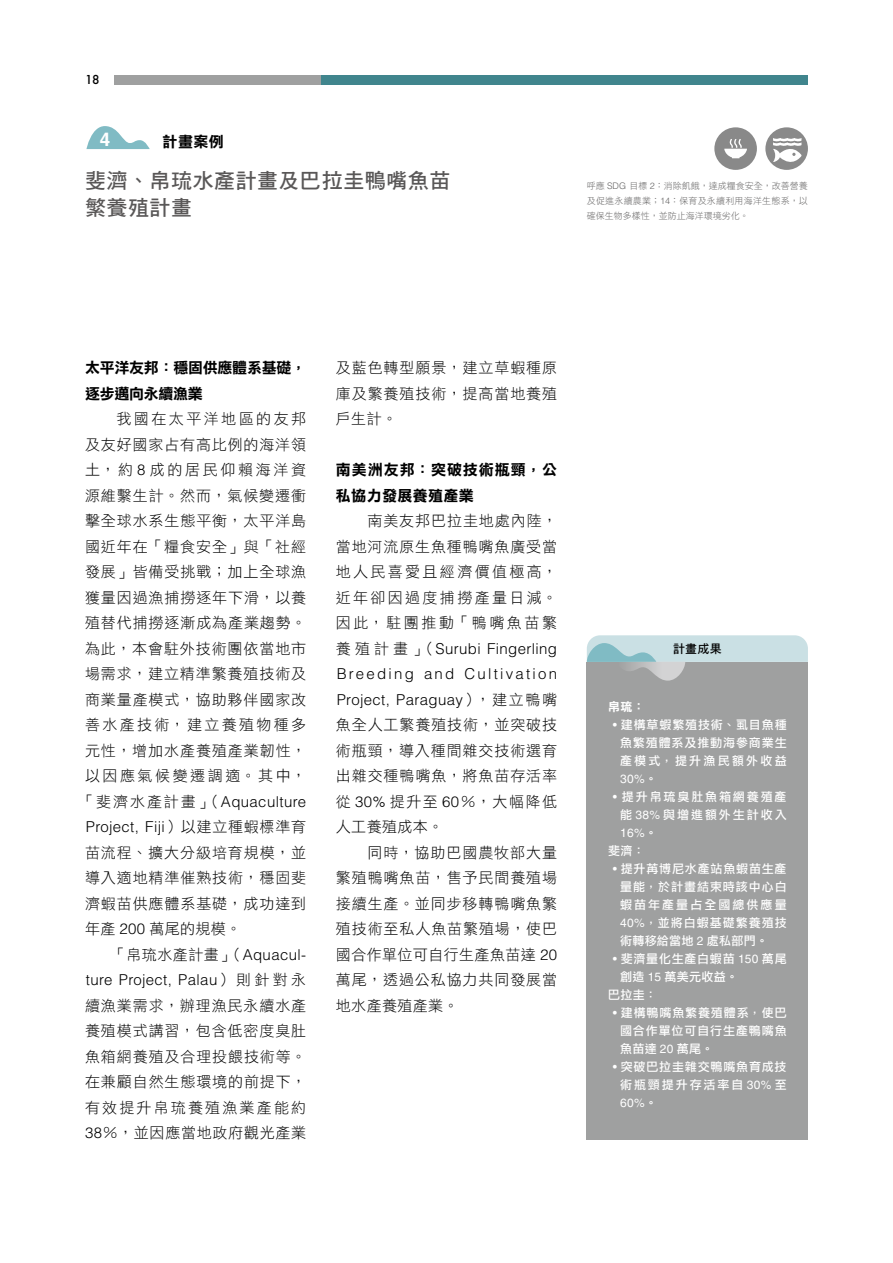
<style>
.page{position:relative;width:893px;height:1263px;background:#fff}
.page>*{position:absolute;margin:0;border:0;box-sizing:border-box;transform-origin:0 0}
.t1{font:21px/27px "DF Hei Std W7";letter-spacing:.025em;color:#595757}
.t2{font:700 18.75px "Helvetica";color:#fff}
.t3{font:15px/25.5px "DF Hei Std W3";letter-spacing:.06em;color:#000;text-align:justify}
.t4{font:300 15px/25.5px "Helvetica LT Std";letter-spacing:.025em;color:#000;text-align:center}
.t5{font:15px/25.5px "DF Li Hei Std W7";letter-spacing:-.02em;color:#000}
.t6{font:15px/25.5px "DF Li Hei Std W7";letter-spacing:.065em;color:#000}
.t7{font:15px "DF Li Hei Std W7";letter-spacing:.025em;color:#000}
.t8{font:12px/18px "DF Li Hei Std W5";letter-spacing:.075em;color:#fff;text-align:justify}
.t9{font:12px/18px "DF Li Hei Std W5";letter-spacing:.155em;color:#fff;text-align:right}
.t10{font:12px "Helvetica";color:#fff}
.t11{font:12px "DF Hei Std W7";color:#000}
.t12{font:12px "DF Li Hei Std W7";color:#fff}
.t13{font:500 12px "Futura";color:#000}
.t14{font:10.5px "DF Hei Std W5";color:#539b46}
.t15{font:9px/15px "DF Hei Std W3";color:#656464;text-align:justify}
.s1{font-family:"Helvetica LT Std";font-weight:300}
.s2{font-family:"DF Hei Std W3";font-weight:400}
.s3{font-family:"Helvetica"}
.s4{font-family:"DF Li Hei Std W5"}
</style>
<div class="page">
<div style="left:321px;top:75px;width:487px;height:9px;background:#40858d"></div>
<div style="left:115px;top:75px;width:206px;height:9px;background:#9fa0a0"></div>
<div style="left:587px;top:662px;width:221px;height:477px;background:#9fa0a0"></div>
<svg style="left:587px;top:635px;width:221px;height:46px"></svg>
<svg style="left:86px;top:126px;width:64px;height:23px"></svg>
<div style="left:714px;top:127px;width:43px;height:43px;background:#898989;border-radius:50%"></div>
<svg style="left:724px;top:139px;width:23px;height:19px"></svg>
<div style="left:765px;top:127px;width:43px;height:43px;background:#898989;border-radius:50%"></div>
<svg style="left:773px;top:138px;width:29px;height:30px"></svg>
<p class="t13" style="left:85px;top:71px;width:16px">18</p>
<p class="t14" style="left:85px;top:73px;width:22px">　　</p>
<p class="t2" style="left:100px;top:128px;width:12px">4</p>
<p class="t7" style="left:163px;top:133px;width:63px">計畫案例</p>
<h1 class="t1" style="left:85px;top:167px;width:367px">斐濟、帛琉水產計畫及巴拉圭鴨嘴魚苗繁養殖計畫</h1>
<p class="t15" style="left:587px;top:178px;width:223px">呼應 <span class="s1">SDG</span> 目標 <span class="s1">2</span>：消除飢餓，達成糧食安全，改善營養及促進永續農業；<span class="s1">14</span>：保育及永續利用海洋生態系，以確保生物多樣性，並防止海洋環境劣化。</p>
<p class="t5" style="left:85px;top:355px;width:223px">太平洋友邦：穩固供應體系基礎，逐步邁向永續漁業</p>
<p class="t3" style="left:85px;top:406px;width:223px;text-indent:31px">我國在太平洋地區的友邦及友好國家占有高比例的海洋領土，約<span class="s1">8</span>成的居民仰賴海洋資源維繫生計。然而，氣候變遷衝擊全球水系生態平衡，太平洋島國近年在「糧食安全」與「社經發展」皆備受挑戰；加上全球漁獲量因過漁捕撈逐年下滑，以養殖替代捕撈逐漸成為產業趨勢。為此，本會駐外技術團依當地市場需求，建立精準繁養殖技術及商業量產模式，協助夥伴國家改善水產技術，建立養殖物種多元性，增加水產養殖產業韌性，以因應氣候變遷調適。其中，</p>
<p class="t4" style="left:79px;top:788px;width:228px"><span class="s2">「斐濟水產計畫」（</span>Aquaculture<br>Project, Fiji<span class="s2">）以建立種蝦標準育</span></p>
<p class="t3" style="left:85px;top:839px;width:223px">苗流程、擴大分級培育規模，並導入適地精準催熟技術，穩固斐濟蝦苗供應體系基礎，成功達到年產 <span class="s1">200</span> 萬尾的規模。</p>
<p class="t3" style="left:111px;top:941px;width:197px">「帛琉水產計畫」（<span class="s1">Aquacul-</span></p>
<p class="t4" style="left:86px;top:967px;width:222px">ture Project, Palau<span class="s2">）則針對永</span></p>
<p class="t3" style="left:85px;top:992px;width:223px">續漁業需求，辦理漁民永續水產養殖模式講習，包含低密度臭肚魚箱網養殖及合理投餵技術等。在兼顧自然生態環境的前提下，有效提升帛琉養殖漁業產能約<span class="s1">38</span>％，並因應當地政府觀光產業</p>
<p class="t3" style="left:336px;top:355px;width:223px">及藍色轉型願景，建立草蝦種原庫及繁養殖技術，提高當地養殖戶生計。</p>
<p class="t6" style="left:336px;top:457px;width:223px">南美洲友邦：突破技術瓶頸，公私協力發展養殖產業</p>
<p class="t3" style="left:336px;top:508px;width:223px;text-indent:31px">南美友邦巴拉圭地處內陸，當地河流原生魚種鴨嘴魚廣受當地人民喜愛且經濟價值極高，近年卻因過度捕撈產量日減。因此，駐團推動「鴨嘴魚苗繁</p>
<p class="t4" style="left:336px;top:635px;width:223px;text-align:justify"><span class="s2">養殖計畫」（</span>Surubi Fingerling Breeding and Cultivation Project, Paraguay<span class="s2">），建立鴨嘴</span></p>
<p class="t3" style="left:336px;top:712px;width:223px">魚全人工繁養殖技術，並突破技術瓶頸，導入種間雜交技術選育出雜交種鴨嘴魚，將魚苗存活率從 <span class="s1">30%</span> 提升至 <span class="s1">60</span>％，大幅降低人工養殖成本。</p>
<p class="t3" style="left:336px;top:839px;width:223px;text-indent:31px">同時，協助巴國農牧部大量繁殖鴨嘴魚苗，售予民間養殖場接續生產。並同步移轉鴨嘴魚繁殖技術至私人魚苗繁殖場，使巴國合作單位可自行生產魚苗達 <span class="s1">20</span>萬尾，透過公私協力共同發展當地水產養殖產業。</p>
<p class="t11" style="left:673px;top:643px;width:50px">計畫成果</p>
<p class="t12" style="left:608px;top:700px;width:38px">帛琉：</p>
<p class="t8" style="left:620px;top:716px;width:168px;text-indent:-7px"><span class="s3">•</span> 建構草蝦繁殖技術、虱目魚種魚繁殖體系及推動海參商業生產模式，提升漁民額外收益</p>
<p class="t10" style="left:620px;top:772px;width:38px">30%<span class="s4">。</span></p>
<p class="t9" style="left:613px;top:788px;width:175px"><span class="s3">•</span> 提升帛琉臭肚魚箱網養殖產能 <span class="s3">38%</span> 與增進額外生計收入</p>
<p class="t10" style="left:620px;top:826px;width:38px">16%<span class="s4">。</span></p>
<p class="t8" style="left:608px;top:842px;width:38px">斐濟：</p>
<p class="t8" style="left:620px;top:860px;width:168px;text-indent:-7px"><span class="s3">•</span> 提升苒博尼水產站魚蝦苗生產量能，於計畫結束時該中心白蝦苗年產量占全國總供應量<span class="s3">40%</span>，並將白蝦基礎繁養殖技術轉移給當地 <span class="s3">2</span> 處私部門。</p>
<p class="t8" style="left:613px;top:950px;width:175px"><span class="s3">•</span> 斐濟量化生產白蝦苗 <span class="s3">150</span> 萬尾</p>
<p class="t8" style="left:620px;top:968px;width:120px">創造 <span class="s3">15</span> 萬美元收益。</p>
<p class="t8" style="left:608px;top:986px;width:50px">巴拉圭：</p>
<p class="t8" style="left:620px;top:1004px;width:168px;text-indent:-7px"><span class="s3">•</span> 建構鴨嘴魚繁養殖體系，使巴國合作單位可自行生產鴨嘴魚魚苗達 <span class="s3">20</span> 萬尾。</p>
<p class="t8" style="left:613px;top:1058px;width:175px;text-align:right"><span class="s3">•</span> 突破巴拉圭雜交鴨嘴魚育成技術瓶頸提升存活率自 <span class="s3">30%</span> 至</p>
<p class="t10" style="left:620px;top:1096px;width:38px">60%<span class="s4">。</span></p>
</div>
